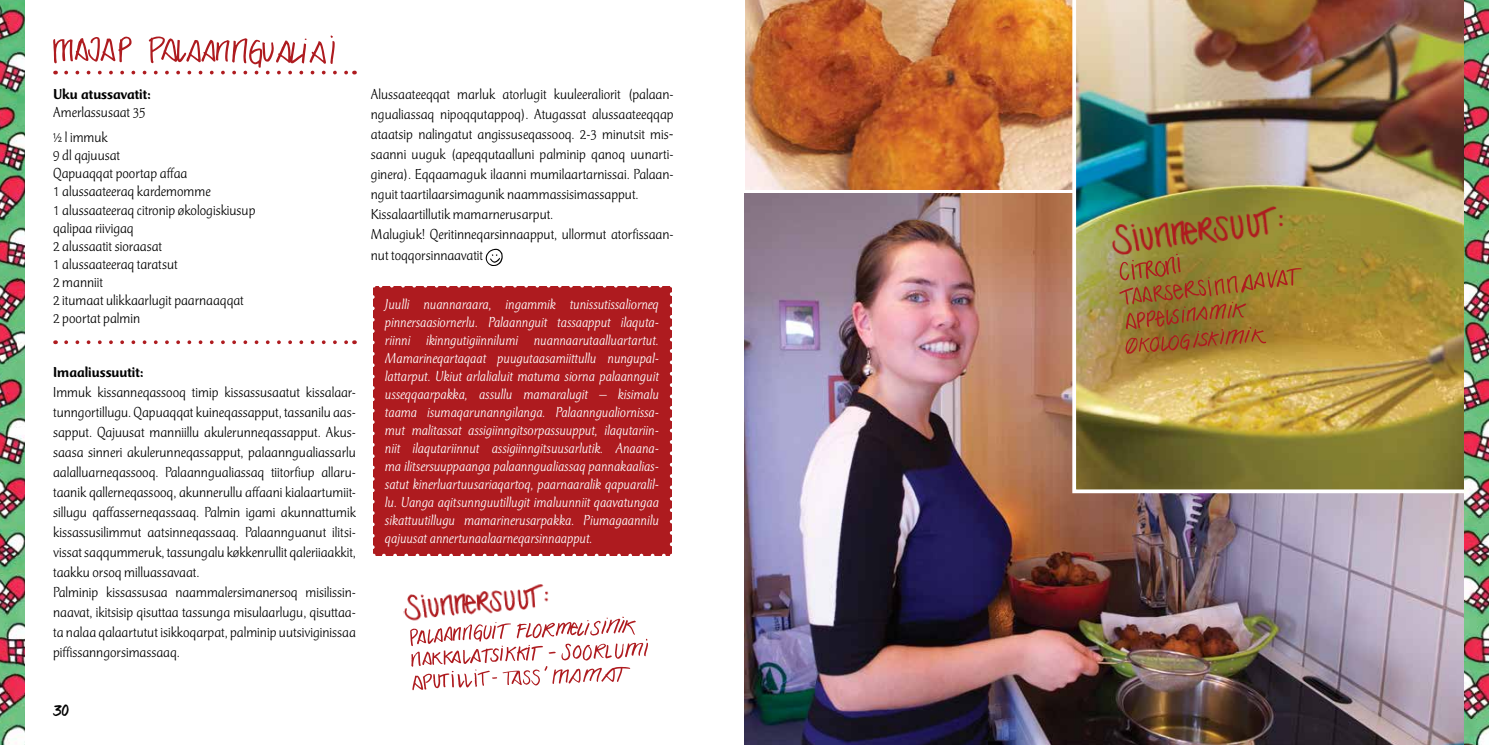
<style>
.page{position:relative;width:1489px;height:745px;background:#fff}
.page>*{position:absolute;margin:0;border:0;box-sizing:border-box;transform-origin:0 0}
.t1{font:17.5px "Idesskrift";color:#000}
.t2{font:300 15px/20px "CT Mercurius Std";color:#000}
.t3{font:italic 300 15px/18px "CT Mercurius Std";color:#fff}
.t4{font:500 15px "CT Mercurius Std";color:#000}
</style>
<div class="page">
<img style="left:0;top:0;width:25px;height:744px">
<svg style="left:66px;top:340px;width:282px;height:4px"></svg>
<svg style="left:485px;top:248px;width:17px;height:18px"></svg>
<svg style="left:53px;top:35px;width:295px;height:39px"></svg>
<img style="left:745px;top:0;width:327px;height:190px">
<img style="left:744px;top:193px;width:719px;height:551px">
<img style="left:1072px;top:0;width:391px;height:493px">
<img style="left:1463px;top:0;width:25px;height:744px">
<svg style="left:410px;top:616px;width:238px;height:73px"></svg>
<img style="left:403px;top:584px;width:151px;height:39px">
<div style="left:373px;top:285px;width:298px;height:270px;background:#ae1b1f"></div>
<svg style="left:373px;top:297px;width:1px;height:258px"></svg>
<svg style="left:384px;top:553px;width:288px;height:3px"></svg>
<svg style="left:669px;top:285px;width:3px;height:259px"></svg>
<svg style="left:373px;top:285px;width:287px;height:2px"></svg>
<svg style="left:1119px;top:253px;width:182px;height:100px;background:#9b712e"></svg>
<img style="left:1108px;top:203px;width:182px;height:56px">
<p class="t4" style="left:53px;top:86px;width:99px">Uku atussavatit:</p>
<p class="t2" style="left:53px;top:100px;width:94px;line-height:25.1px">Amerlassusaat 35 ½ l immuk</p>
<p class="t2" style="left:53px;top:147px;width:204px;line-height:18px">9 dl qajuusat<br>Qapuaqqat poortap affaa<br>1 alussaateeraq kardemomme<br>1 alussaateeraq citronip økologiskiusup qalipaa riivigaq<br>2 alussaatit sioraasat<br>1 alussaateeraq taratsut<br>2 manniit<br>2 itumaat ulikkaarlugit paarnaaqqat<br>2 poortat palmin</p>
<p class="t4" style="left:53px;top:363px;width:92px">Imaaliussuutit:</p>
<p class="t2" style="left:53px;top:382px;width:304px">Immuk kissanneqassooq timip kissassusaatut kissalaar&shy;tunngortillugu. Qapuaqqat kuineqassapput, tassanilu aas&shy;sapput. Qajuusat manniillu akulerunneqassapput. Akus&shy;saasa sinneri akulerunneqassapput, palaanngualiassarlu aalalluarneqassooq. Palaanngualiassaq tiitorfiup allaru&shy;taanik qallerneqassooq, akunnerullu affaani kialaartumiit&shy;sillugu qaffasserneqassaaq. Palmin igami akunnattumik kissassusilimmut aatsinneqassaaq. Palaannguanut ilitsi&shy;vissat saqqummeruk, tassungalu køkkenrullit qaleriiaakkit, taakku orsoq milluassavaat.<br>Palminip kissassusaa naammalersimanersoq misilissin&shy;naavat, ikitsisip qisuttaa tassunga misulaarlugu, qisuttaa&shy;ta nalaa qalaartutut isikkoqarpat, palminip uutsiviginissaa piffissanngorsimassaaq.</p>
<p class="t2" style="left:371px;top:85px;width:304px">Alussaateeqqat marluk atorlugit kuuleeraliorit (palaan&shy;ngualiassaq nipoqqutappoq). Atugassat alussaateeqqap ataatsip nalingatut angissuseqassooq. 2-3 minutsit mis&shy;saanni uuguk (apeqqutaalluni palminip qanoq uunarti&shy;ginera). Eqqaamaguk ilaanni mumilaartarnissai. Palaan&shy;nguit taartilaarsimagunik naammassisimassapput.<br>Kissalaartillutik mamarnerusarput.<br>Malugiuk! Qeritinneqarsinnaapput, ullormut atorfissaan&shy;nut toqqorsinnaavatit</p>
<p class="t3" style="left:385px;top:295px;width:275px">Juulli nuannaraara, ingammik tunissutissaliorneq pinnersaasiornerlu. Palaannguit tassaapput ilaquta&shy;riinni ikinngutigiinnilumi nuannaarutaalluartartut.<br>Mamarineqartaqaat puugutaasamiittullu nungupal&shy;lattarput. Ukiut arlalialuit matuma siorna palaannguit usseqqaarpakka, assullu mamaralugit – kisimalu taama isumaqarunanngilanga. Palaanngualiornissa&shy;mut malitassat assigiinngitsorpassuupput, ilaqutariin&shy;niit ilaqutariinnut assigiinngitsuusarlutik. Anaana-- ma ilitsersuuppaanga palaanngualiassaq pannakaalias&shy;satut kinerluartuusariaqartoq, paarnaaralik qapuaralil&shy;lu. Uanga aqitsunnguutillugit imaluunniit qaavatungaa sikattuutillugu mamarinerusarpakka. Piumagaannilu qajuusat annertunaalaarneqarsinnaapput.</p>
<p class="t1" style="left:53px;top:702px;width:17px">30</p>
</div>
